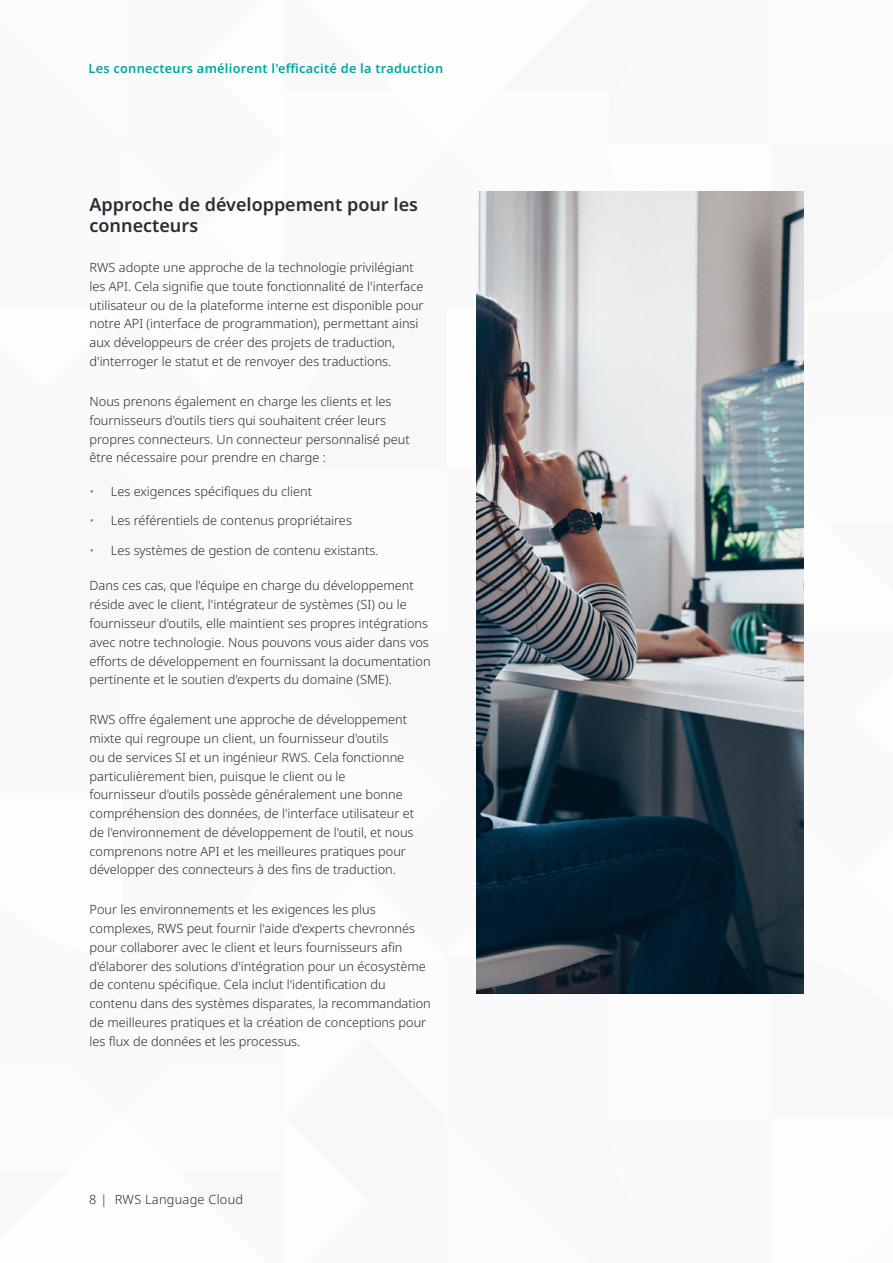
<style>
.page{position:relative;width:893px;height:1263px;background:#fff}
.page>*{position:absolute;margin:0;border:0;box-sizing:border-box;transform-origin:0 0}
.t1{font:600 18px/21.6px "Noto Sans";color:#292b36}
.t2{font:300 12.75px/18.8px "Noto Sans";color:#292b36}
.t3{font:600 12.75px "Noto Sans";letter-spacing:.02em;color:#00a89f}
.t4{font:300 12.75px "Noto Sans";letter-spacing:.02em;color:#292b36}
.s1{color:#00a89f}
</style>
<div class="page">
<img style="left:476px;top:191px;width:328px;height:803px">
<p class="t3" style="left:89px;top:60px;width:356px">Les connecteurs améliorent l'efficacité de la traduction</p>
<h1 class="t1" style="left:90px;top:194px;width:330px">Approche de développement pour les connecteurs</h1>
<p class="t2" style="left:90px;top:259px;width:336px">RWS adopte une approche de la technologie privilégiant les API. Cela signifie que toute fonctionnalité de l'interface utilisateur ou de la plateforme interne est disponible pour notre API (interface de programmation), permettant ainsi aux développeurs de créer des projets de traduction, d'interroger le statut et de renvoyer des traductions.</p>
<p class="t2" style="left:90px;top:392px;width:322px">Nous prenons également en charge les clients et les fournisseurs d'outils tiers qui souhaitent créer leurs propres connecteurs. Un connecteur personnalisé peut être nécessaire pour prendre en charge :</p>
<p class="t2" style="left:90px;top:482px;width:224px"><span class="s1">•</span> Les exigences spécifiques du client</p>
<p class="t2" style="left:90px;top:512px;width:264px"><span class="s1">•</span> Les référentiels de contenus propriétaires</p>
<p class="t2" style="left:90px;top:541px;width:290px"><span class="s1">•</span> Les systèmes de gestion de contenu existants.</p>
<p class="t2" style="left:90px;top:577px;width:343px">Dans ces cas, que l'équipe en charge du développement réside avec le client, l'intégrateur de systèmes (SI) ou le fournisseur d'outils, elle maintient ses propres intégrations avec notre technologie. Nous pouvons vous aider dans vos efforts de développement en fournissant la documentation pertinente et le soutien d'experts du domaine (SME).</p>
<p class="t2" style="left:90px;top:710px;width:326px">RWS offre également une approche de développement mixte qui regroupe un client, un fournisseur d'outils<br>ou de services SI et un ingénieur RWS. Cela fonctionne particulièrement bien, puisque le client ou le fournisseur d'outils possède généralement une bonne compréhension des données, de l'interface utilisateur et de l'environnement de développement de l'outil, et nous comprenons notre API et les meilleures pratiques pour développer des connecteurs à des fins de traduction.</p>
<p class="t2" style="left:90px;top:901px;width:343px">Pour les environnements et les exigences les plus complexes, RWS peut fournir l'aide d'experts chevronnés pour collaborer avec le client et leurs fournisseurs afin d'élaborer des solutions d'intégration pour un écosystème de contenu spécifique. Cela inclut l'identification du contenu dans des systèmes disparates, la recommandation de meilleures pratiques et la création de conceptions pour les flux de données et les processus.</p>
<p class="t4" style="left:89px;top:1191px;width:155px">8 | RWS Language Cloud</p>
</div>
